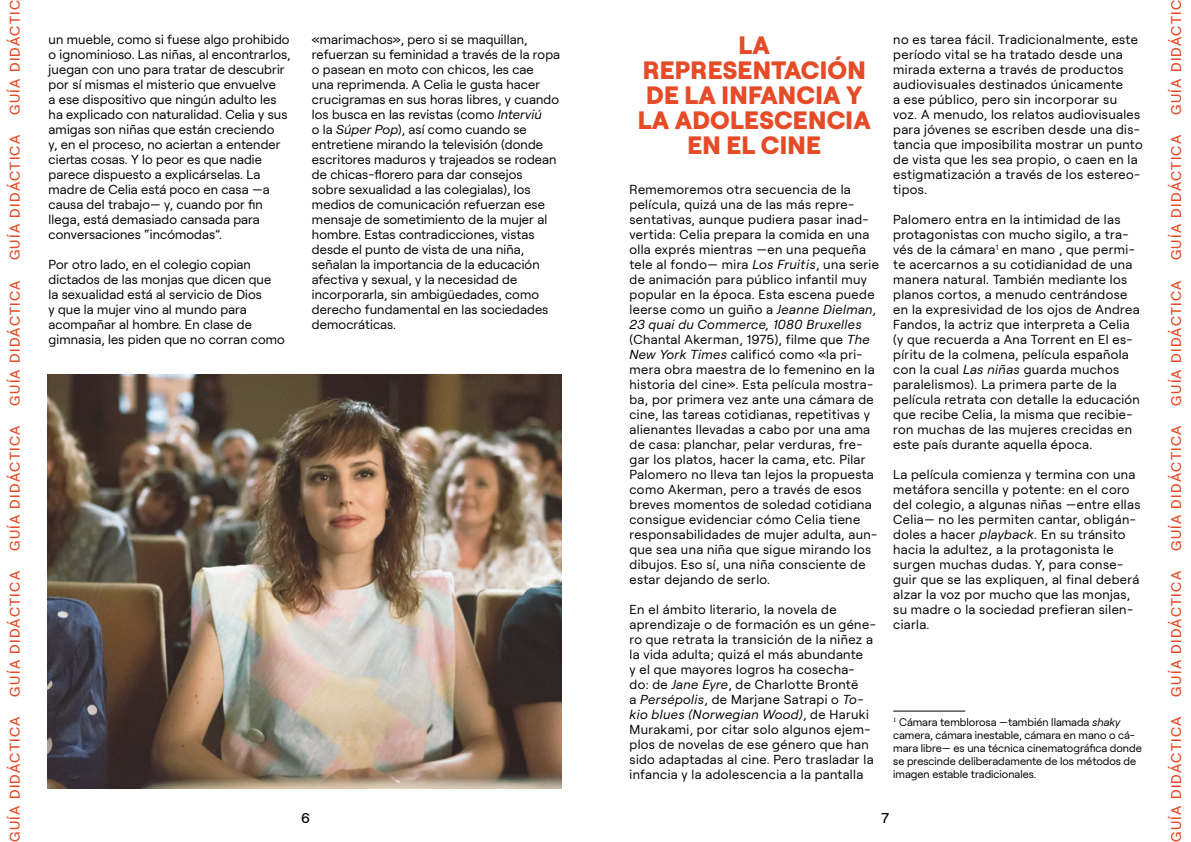
<style>
.page{position:relative;width:1191px;height:842px;background:#fff}
.page>*{position:absolute;margin:0;border:0;box-sizing:border-box;transform-origin:0 0}
.t1{font:800 25px/25px "Roobert";letter-spacing:.01em;color:#e64b28;text-align:center}
.t2{font:500 14.1px "Roobert";letter-spacing:.1em;color:#e64b28}
.t3{font:500 14.1px "Roobert";color:#000}
.t4{font:13px/15px "Roobert";letter-spacing:.02em;color:#000}
.t5{font:11px/13px "Roobert";color:#000}
.s1{font-style:italic}
</style>
<div class="page">
<img style="left:48px;top:374px;width:514px;height:414px">
<hr style="left:893px;top:711px;width:72px;height:1px;background:#000">
<p class="t2" style="left:4px;top:115px;width:116px;rotate:-90deg">GUÍA DIDÁCTIC</p>
<p class="t2" style="left:4px;top:260px;width:127px;rotate:-90deg">GUÍA DIDÁCTICA</p>
<p class="t2" style="left:4px;top:406px;width:127px;rotate:-90deg">GUÍA DIDÁCTICA</p>
<p class="t2" style="left:4px;top:551px;width:127px;rotate:-90deg">GUÍA DIDÁCTICA</p>
<p class="t2" style="left:4px;top:697px;width:127px;rotate:-90deg">GUÍA DIDÁCTICA</p>
<p class="t2" style="left:4px;top:842px;width:127px;rotate:-90deg">GUÍA DIDÁCTICA</p>
<p class="t4" style="left:49px;top:31px;width:243px">un mueble, como si fuese algo prohibido o ignominioso. Las niñas, al encontrarlos, juegan con uno para tratar de descubrir por sí mismas el misterio que envuelve<br>a ese dispositivo que ningún adulto les ha explicado con naturalidad. Celia y sus amigas son niñas que están creciendo<br>y, en el proceso, no aciertan a entender ciertas cosas. Y lo peor es que nadie parece dispuesto a explicárselas. La madre de Celia está poco en casa —a causa del trabajo— y, cuando por fin llega, está demasiado cansada para conversaciones “incómodas”.</p>
<p class="t4" style="left:49px;top:256px;width:238px">Por otro lado, en el colegio copian dictados de las monjas que dicen que<br>la sexualidad está al servicio de Dios<br>y que la mujer vino al mundo para acompañar al hombre. En clase de gimnasia, les piden que no corran como</p>
<p class="t4" style="left:312px;top:31px;width:249px">«marimachos», pero si se maquillan, refuerzan su feminidad a través de la ropa o pasean en moto con chicos, les cae<br>una reprimenda. A Celia le gusta hacer crucigramas en sus horas libres, y cuando los busca en las revistas (como <span class="s1">Interviú<br></span>o la <span class="s1">Súper Pop</span>), así como cuando se entretiene mirando la televisión (donde escritores maduros y trajeados se rodean de chicas-florero para dar consejos<br>sobre sexualidad a las colegialas), los medios de comunicación refuerzan ese mensaje de sometimiento de la mujer al hombre. Estas contradicciones, vistas desde el punto de vista de una niña, señalan la importancia de la educación afectiva y sexual, y la necesidad de incorporarla, sin ambigüedades, como derecho fundamental en las sociedades democráticas.</p>
<h1 class="t1" style="left:638px;top:30px;width:234px">LA<br>REPRESENTACIÓN<br>DE LA INFANCIA Y<br>LA ADOLESCENCIA<br>EN EL CINE</h1>
<p class="t4" style="left:629px;top:181px;width:251px">Rememoremos otra secuencia de la película, quizá una de las más repre&shy;sentativas, aunque pudiera pasar inad&shy;vertida: Celia prepara la comida en una olla exprés mientras —en una pequeña tele al fondo— mira <span class="s1">Los Fruitis</span>, una serie de animación para público infantil muy popular en la época. Esta escena puede leerse como un guiño a <span class="s1">Jeanne Dielman, 23 quai du Commerce, 1080 Bruxelles </span>(Chantal Akerman, 1975), filme que <span class="s1">The New York Times</span> calificó como «la pri&shy;mera obra maestra de lo femenino en la historia del cine». Esta película mostra&shy;ba, por primera vez ante una cámara de cine, las tareas cotidianas, repetitivas y alienantes llevadas a cabo por una ama de casa: planchar, pelar verduras, fre&shy;gar los platos, hacer la cama, etc. Pilar Palomero no lleva tan lejos la propuesta como Akerman, pero a través de esos breves momentos de soledad cotidiana consigue evidenciar cómo Celia tiene responsabilidades de mujer adulta, aun&shy;que sea una niña que sigue mirando los dibujos. Eso sí, una niña consciente de estar dejando de serlo.</p>
<p class="t4" style="left:629px;top:601px;width:248px">En el ámbito literario, la novela de aprendizaje o de formación es un géne&shy;ro que retrata la transición de la niñez a la vida adulta; quizá el más abundante<br>y el que mayores logros ha cosecha&shy;do: de <span class="s1">Jane Eyre</span>, de Charlotte Brontë<br>a <span class="s1">Persépolis</span>, de Marjane Satrapi o <span class="s1">To&shy;kio blues (Norwegian Wood)</span>, de Haruki Murakami, por citar solo algunos ejem&shy;plos de novelas de ese género que han sido adaptadas al cine. Pero trasladar la infancia y la adolescencia a la pantalla</p>
<p class="t4" style="left:893px;top:31px;width:251px">no es tarea fácil. Tradicionalmente, este período vital se ha tratado desde una mirada externa a través de productos audiovisuales destinados únicamente<br>a ese público, pero sin incorporar su voz. A menudo, los relatos audiovisuales para jóvenes se escriben desde una dis&shy;tancia que imposibilita mostrar un punto de vista que les sea propio, o caen en la estigmatización a través de los estereo&shy;tipos.</p>
<p class="t4" style="left:893px;top:211px;width:248px">Palomero entra en la intimidad de las protagonistas con mucho sigilo, a tra&shy;vés de la cámara<sup>1</sup> en mano , que permi&shy;te acercarnos a su cotidianidad de una manera natural. También mediante los planos cortos, a menudo centrándose en la expresividad de los ojos de Andrea Fandos, la actriz que interpreta a Celia (y que recuerda a Ana Torrent en El es&shy;píritu de la colmena, película española con la cual <span class="s1">Las niñas</span> guarda muchos paralelismos). La primera parte de la película retrata con detalle la educación que recibe Celia, la misma que recibie&shy;ron muchas de las mujeres crecidas en este país durante aquella época.</p>
<p class="t4" style="left:893px;top:466px;width:249px">La película comienza y termina con una metáfora sencilla y potente: en el coro del colegio, a algunas niñas —entre ellas Celia— no les permiten cantar, obligán&shy;doles a hacer <span class="s1">playback</span>. En su tránsito hacia la adultez, a la protagonista le surgen muchas dudas. Y, para conse&shy;guir que se las expliquen, al final deberá alzar la voz por mucho que las monjas, su madre o la sociedad prefieran silen&shy;ciarla.</p>
<p class="t5" style="left:893px;top:714px;width:250px"><sup>1</sup> Cámara temblorosa —también llamada <span class="s1">shaky </span>camera, cámara inestable, cámara en mano o cá&shy;mara libre— es una técnica cinematográfica donde se prescinde deliberadamente de los métodos de imagen estable tradicionales.</p>
<p class="t3" style="left:301px;top:808px;width:10px">6</p>
<p class="t3" style="left:881px;top:808px;width:9px">7</p>
<p class="t2" style="left:1165px;top:115px;width:116px;rotate:-90deg">GUÍA DIDÁCTIC</p>
<p class="t2" style="left:1165px;top:260px;width:127px;rotate:-90deg">GUÍA DIDÁCTICA</p>
<p class="t2" style="left:1165px;top:406px;width:127px;rotate:-90deg">GUÍA DIDÁCTICA</p>
<p class="t2" style="left:1165px;top:551px;width:127px;rotate:-90deg">GUÍA DIDÁCTICA</p>
<p class="t2" style="left:1165px;top:697px;width:127px;rotate:-90deg">GUÍA DIDÁCTICA</p>
<p class="t2" style="left:1165px;top:842px;width:127px;rotate:-90deg">GUÍA DIDÁCTICA</p>
</div>
